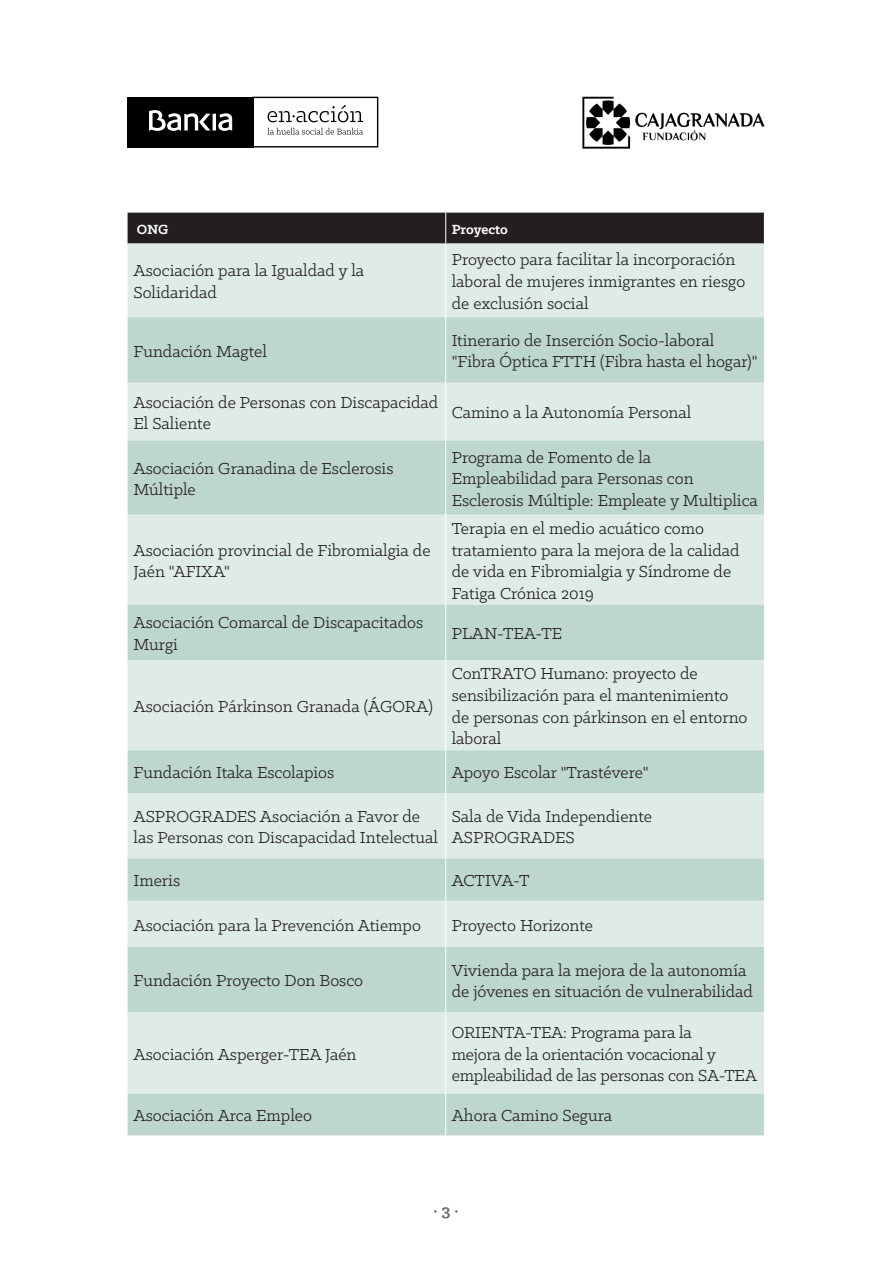
<style>
.page{position:relative;width:893px;height:1263px;background:#fff}
.page>*{position:absolute;margin:0;border:0;box-sizing:border-box;transform-origin:0 0}
.t1{font:18px/21.6px "Klinic Slab";color:#231f20}
.t2{font:700 18px "Klinic Slab";color:#6c6d70}
.t3{font:700 15px "Klinic Slab";letter-spacing:-.005em;color:#fff}
</style>
<div class="page">
<svg style="left:254px;top:97px;width:124px;height:50px"></svg>
<div style="left:128px;top:97px;width:126px;height:50px;background:#000"></div>
<svg style="left:149px;top:110px;width:83px;height:21px"></svg>
<img style="left:582px;top:96px;width:183px;height:53px">
<div style="left:128px;top:243px;width:636px;height:74px;background:#deebe6"></div>
<svg style="left:128px;top:317px;width:636px;height:818px;background:#cee1da"></svg>
<hr style="left:445px;top:243px;width:1px;height:74px;background:#fff">
<hr style="left:445px;top:317px;width:1px;height:66px;background:#fff">
<hr style="left:445px;top:383px;width:1px;height:58px;background:#fff">
<hr style="left:445px;top:441px;width:1px;height:73px;background:#fff">
<hr style="left:445px;top:514px;width:1px;height:91px;background:#fff">
<hr style="left:445px;top:605px;width:1px;height:55px;background:#fff">
<hr style="left:445px;top:660px;width:1px;height:90px;background:#fff">
<hr style="left:445px;top:750px;width:1px;height:43px;background:#fff">
<hr style="left:445px;top:793px;width:1px;height:65px;background:#fff">
<hr style="left:445px;top:858px;width:1px;height:43px;background:#fff">
<hr style="left:445px;top:901px;width:1px;height:46px;background:#fff">
<hr style="left:445px;top:947px;width:1px;height:65px;background:#fff">
<hr style="left:445px;top:1012px;width:1px;height:82px;background:#fff">
<hr style="left:445px;top:1094px;width:1px;height:41px;background:#fff">
<div style="left:128px;top:213px;width:636px;height:30px;background:#231f20"></div>
<hr style="left:445px;top:213px;width:1px;height:30px;background:#fff">
<p class="t3" style="left:137px;top:219px;width:33px">ONG</p>
<p class="t3" style="left:452px;top:219px;width:58px">Proyecto</p>
<p class="t1" style="left:134px;top:259px;width:232px">Asociación para la Igualdad y la<br>Solidaridad</p>
<p class="t1" style="left:452px;top:249px;width:295px">Proyecto para facilitar la incorporación laboral de mujeres inmigrantes en riesgo de exclusión social</p>
<p class="t1" style="left:134px;top:340px;width:135px">Fundación Magtel</p>
<p class="t1" style="left:452px;top:329px;width:307px">Itinerario de Inserción Socio-laboral "Fibra Óptica FTTH (Fibra hasta el hogar)"</p>
<p class="t1" style="left:134px;top:391px;width:306px">Asociación de Personas con Discapacidad<br>El Saliente</p>
<p class="t1" style="left:452px;top:401px;width:241px">Camino a la Autonomía Personal</p>
<p class="t1" style="left:134px;top:457px;width:261px">Asociación Granadina de Esclerosis<br>Múltiple</p>
<p class="t1" style="left:452px;top:446px;width:308px">Programa de Fomento de la<br>Empleabilidad para Personas con<br>Esclerosis Múltiple: Empleate y Multiplica</p>
<p class="t1" style="left:134px;top:539px;width:298px">Asociación provincial de Fibromialgia de<br>Jaén "AFIXA"</p>
<p class="t1" style="left:452px;top:517px;width:289px">Terapia en el medio acuático como tratamiento para la mejora de la calidad de vida en Fibromialgia y Síndrome de<br>Fatiga Crónica 2019</p>
<p class="t1" style="left:134px;top:611px;width:291px">Asociación Comarcal de Discapacitados<br>Murgi</p>
<p class="t1" style="left:134px;top:695px;width:301px">Asociación Párkinson Granada (ÁGORA)</p>
<p class="t1" style="left:452px;top:622px;width:112px">PLAN-TEA-TE</p>
<p class="t1" style="left:452px;top:663px;width:297px">ConTRATO Humano: proyecto de sensibilización para el mantenimiento de personas con párkinson en el entorno laboral</p>
<p class="t1" style="left:134px;top:761px;width:202px">Fundación Itaka Escolapios</p>
<p class="t1" style="left:452px;top:761px;width:198px">Apoyo Escolar "Trastévere"</p>
<p class="t1" style="left:134px;top:805px;width:306px">ASPROGRADES Asociación a Favor de las Personas con Discapacidad Intelectual</p>
<p class="t1" style="left:452px;top:805px;width:202px">Sala de Vida Independiente<br>ASPROGRADES</p>
<p class="t1" style="left:134px;top:869px;width:48px">Imeris</p>
<p class="t1" style="left:452px;top:869px;width:79px">ACTIVA-T</p>
<p class="t1" style="left:134px;top:914px;width:289px">Asociación para la Prevención Atiempo</p>
<p class="t1" style="left:452px;top:914px;width:143px">Proyecto Horizonte</p>
<p class="t1" style="left:134px;top:969px;width:231px">Fundación Proyecto Don Bosco</p>
<p class="t1" style="left:452px;top:959px;width:303px">Vivienda para la mejora de la autonomía de jóvenes en situación de vulnerabilidad</p>
<p class="t1" style="left:134px;top:1043px;width:224px">Asociación Asperger-TEA Jaén</p>
<p class="t1" style="left:452px;top:1021px;width:307px">ORIENTA-TEA: Programa para la<br>mejora de la orientación vocacional y empleabilidad de las personas con SA-TEA</p>
<p class="t1" style="left:134px;top:1104px;width:180px">Asociación Arca Empleo</p>
<p class="t1" style="left:452px;top:1104px;width:162px">Ahora Camino Segura</p>
<p class="t2" style="left:434px;top:1199px;width:27px">· 3 ·</p>
</div>
